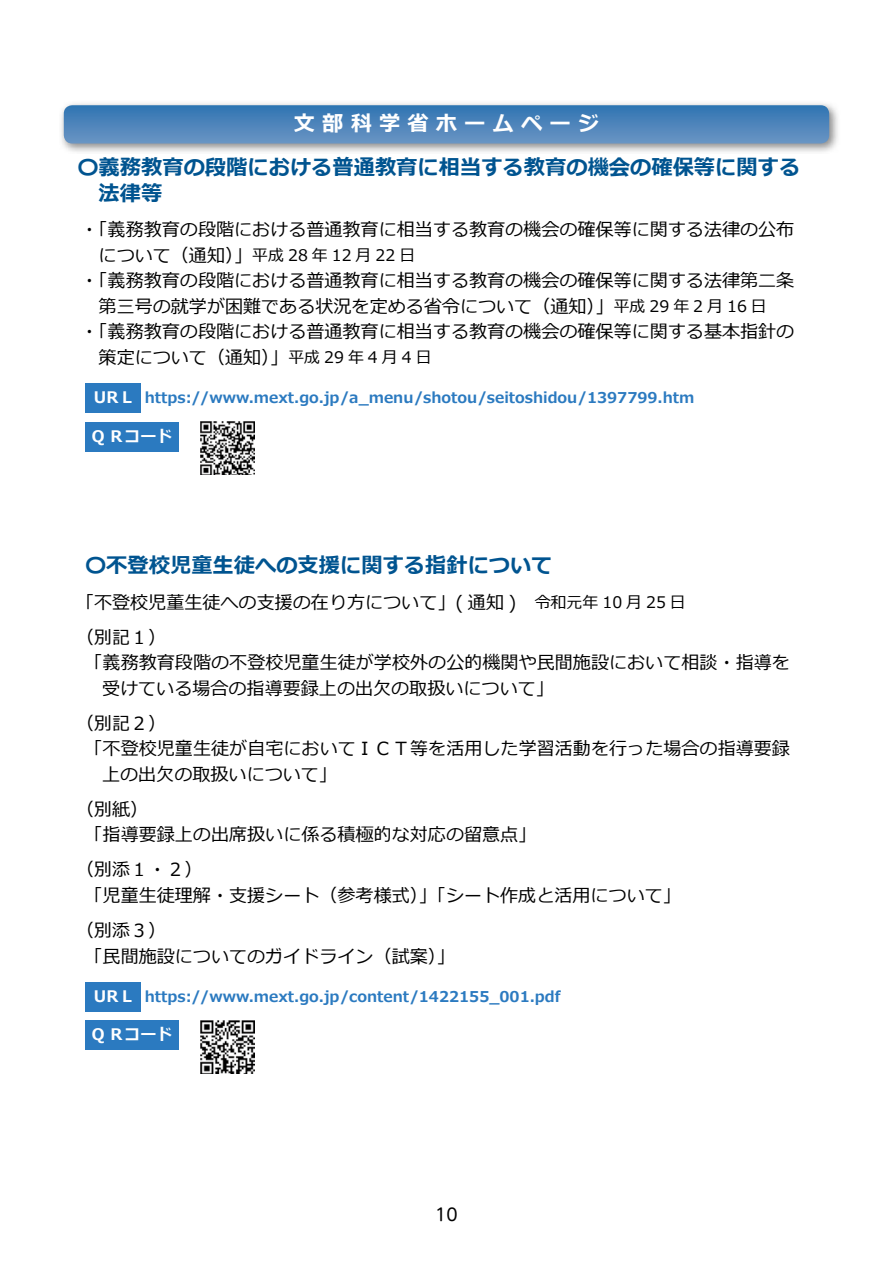
<style>
.page{position:relative;width:893px;height:1263px;background:#fff}
.page>*{position:absolute;margin:0;border:0;box-sizing:border-box;transform-origin:0 0}
.t1{font:700 21.3px/25.5px "Meiryo";color:#005490}
.t2{font:700 21.3px "Meiryo";letter-spacing:.335em;color:#fff}
.t3{font:18px/25.5px "Meiryo";color:#000}
.t4{font:16.95px "UD Shin M Go Pro";color:#000}
.t5{font:15.9px "Meiryo";color:#000}
.t6{font:700 15.9px "Meiryo";color:#fff}
.t7{font:700 14.85px "Meiryo";color:#2b7ac0}
.s1{font-size:18px}
.s2{font-size:15.9px}
.s3{font-size:15.9px;color:#fff}
</style>
<div class="page">
<svg style="left:61px;top:103px;width:777px;height:49px"></svg>
<svg style="left:64px;top:105px;width:765px;height:39px"></svg>
<div style="left:85px;top:383px;width:56px;height:30px;background:#2b7ac0"></div>
<div style="left:85px;top:422px;width:94px;height:29px;background:#2b7ac0"></div>
<img style="left:200px;top:421px;width:54px;height:53px">
<div style="left:85px;top:982px;width:56px;height:30px;background:#2b7ac0"></div>
<div style="left:85px;top:1020px;width:94px;height:30px;background:#2b7ac0"></div>
<img style="left:200px;top:1020px;width:54px;height:53px">
<p class="t2" style="left:294px;top:109px;width:307px">文部科学省ホームページ</p>
<p class="t1" style="left:99px;top:156px;width:703px;text-indent:-21px">〇義務教育の段階における普通教育に相当する教育の機会の確保等に関する法律等</p>
<p class="t3" style="left:81px;top:218px;width:715px">・「義務教育の段階における普通教育に相当する教育の機会の確保等に関する法律の公布</p>
<p class="t5" style="left:99px;top:244px;width:318px"><span class="s1">について（通知）」</span>平成 28 年 12 月 22 日</p>
<p class="t3" style="left:81px;top:269px;width:715px">・「義務教育の段階における普通教育に相当する教育の機会の確保等に関する法律第二条</p>
<p class="t3" style="left:99px;top:294px;width:670px">第三号の就学が困難である状況を定める省令について（通知）」<span class="s2">平成 29 年 2 月 16 日</span></p>
<p class="t3" style="left:81px;top:320px;width:715px">・「義務教育の段階における普通教育に相当する教育の機会の確保等に関する基本指針の</p>
<p class="t3" style="left:99px;top:345px;width:334px">策定について（通知）」<span class="s2">平成 29 年 4 月 4 日</span></p>
<p class="t7" style="left:94px;top:387px;width:602px"><span class="s3">UR Ⅼ</span> https://www.mext.go.jp/a_menu/shotou/seitoshidou/1397799.htm</p>
<p class="t6" style="left:92px;top:425px;width:82px">Q Ｒコード</p>
<p class="t1" style="left:85px;top:554px;width:469px">〇不登校児童生徒への支援に関する指針について</p>
<p class="t3" style="left:76px;top:585px;width:611px;line-height:35.1px">「不登校児董生徒への支援の在り方について」( 通知 )　<span class="s2">令和元年 10 月 25 日</span>（別記１）</p>
<p class="t3" style="left:102px;top:651px;width:689px;text-indent:-18px">「義務教育段階の不登校児童生徒が学校外の公的機関や民間施設において相談・指導を受けている場合の指導要録上の出欠の取扱いについて」</p>
<p class="t3" style="left:76px;top:711px;width:92px">（別記２）</p>
<p class="t3" style="left:85px;top:737px;width:707px">「不登校児童生徒が自宅においてＩＣＴ等を活用した学習活動を行った場合の指導要録</p>
<p class="t3" style="left:102px;top:762px;width:236px">上の出欠の取扱いについて」</p>
<p class="t3" style="left:85px;top:797px;width:453px;text-indent:-9px">（別紙）<br>「指導要録上の出席扱いに係る積極的な対応の留意点」</p>
<p class="t3" style="left:85px;top:858px;width:598px;text-indent:-9px">（別添１・２）<br>「児童生徒理解・支援シート（参考様式）」「シート作成と活用について」</p>
<p class="t3" style="left:85px;top:919px;width:372px;text-indent:-9px">（別添３）<br>「民間施設についてのガイドライン（試案）」</p>
<p class="t7" style="left:94px;top:986px;width:468px"><span class="s3">UR Ⅼ</span> https://www.mext.go.jp/content/1422155_001.pdf</p>
<p class="t6" style="left:92px;top:1023px;width:82px">Q Ｒコード</p>
<p class="t4" style="left:435px;top:1200px;width:24px">10</p>
</div>
